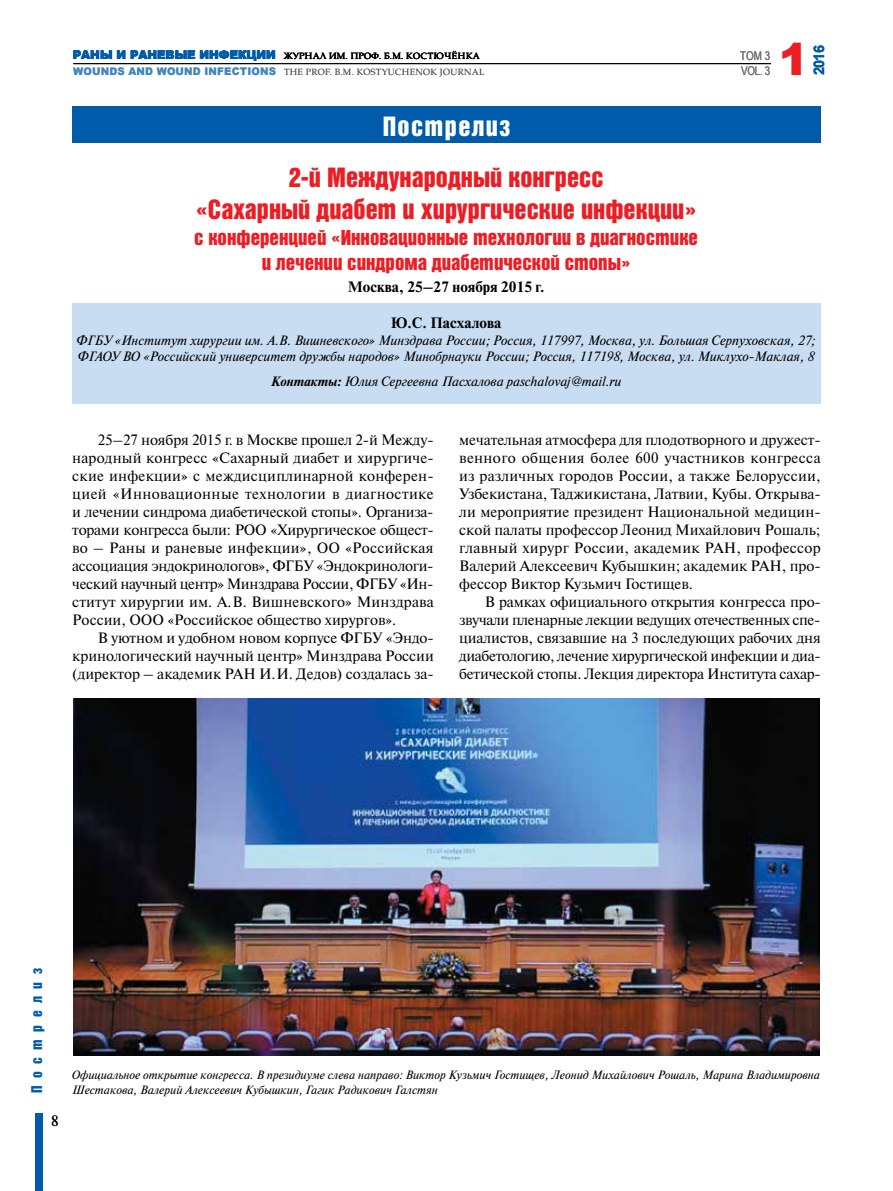
<style>
.page{position:relative;width:893px;height:1191px;background:#fff}
.page>*{position:absolute;margin:0;border:0;box-sizing:border-box;transform-origin:0 0}
.t1{font:900 43.8px "Arial";color:#ed1d24}
.t2{font:27px/32.4px "Bastion Kontrast Alt C";color:#ed1d24;text-align:center}
.t3{font:27px "Bastion Kontrast Alt C";letter-spacing:.05em;color:#fff}
.t4{font:21px/25.2px "Bastion Kontrast Alt C";color:#ed1d24;text-align:center}
.t5{font:15px/18px "Newton C";letter-spacing:-.01em;color:#000}
.t6{font:700 15px "Newton C";color:#000}
.t7{font:15px "Bastion Kontrast Alt C";letter-spacing:.5em;color:#005baa}
.t8{font:700 14.55px "Arial";color:#005baa}
.t9{font:italic 13.5px/16.5px "Newton C";color:#000}
.t10{font:italic 12px/14.4px "Newton C";color:#000}
.t11{font:12px/15px "Arial Narrow";letter-spacing:-.015em;color:#6d6e71}
.t12{font:9px "AG Palatial";letter-spacing:.03em;color:#000}
.s1{font-family:"Arial";font-weight:900;font-size:12px;color:#005baa}
.s2{font-family:"Arial";font-weight:900;font-size:10.5px;color:#005baa}
.s3{font-weight:700}
</style>
<div class="page">
<div style="left:35px;top:1113px;width:7px;height:78px;background:#005baa"></div>
<hr style="left:73px;top:63px;width:698px;height:1px;background:#000">
<div style="left:72px;top:303px;width:749px;height:101px;background:#c8dcf2"></div>
<div style="left:72px;top:106px;width:749px;height:37px;background:#005baa"></div>
<img style="left:73px;top:698px;width:747px;height:357px">
<p class="t12" style="left:73px;top:51px;width:409px"><span class="s1">Раны и раневые инфекции</span> ЖУРНАЛ ИМ. ПРОФ. Б.М. КОСТЮЧЁНКА</p>
<p class="t12" style="left:73px;top:67px;width:413px"><span class="s2">WOUNDS AND WOUND INFECTIONS</span> THE PROF. B.M. KOSTYUCHENOK JOURNAL</p>
<p class="t11" style="left:740px;top:48px;width:32px">ТОМ 3<br>VOL. 3</p>
<h1 class="t1" style="left:779px;top:28px;width:31px">1</h1>
<p class="t8" style="left:809px;top:75px;width:31px;rotate:-90deg">2016</p>
<h2 class="t3" style="left:383px;top:113px;width:129px">Пострелиз</h2>
<h2 class="t2" style="left:196px;top:161px;width:502px">2-й Международный конгресс<br>«Сахарный диабет и хирургические инфекции»</h2>
<h3 class="t4" style="left:194px;top:225px;width:505px">с конференцией «Инновационные технологии в диагностике и лечении синдрома диабетической стопы»</h3>
<p class="t6" style="left:348px;top:278px;width:198px">Москва, 25–27 ноября 2015 г.</p>
<p class="t6" style="left:391px;top:314px;width:112px">Ю.С. Пасхалова</p>
<p class="t9" style="left:77px;top:332px;width:740px">ФГБУ «Институт хирургии им. А.В. Вишневского» Минздрава России; Россия, 117997, Москва, ул. Большая Серпуховская, 27;<br>ФГАОУ ВО «Российский университет дружбы народов» Минобрнауки России; Россия, 117198, Москва, ул. Миклухо-Маклая, 8</p>
<p class="t9" style="left:271px;top:373px;width:352px"><span class="s3">Контакты:</span> Юлия Сергеевна Пасхалова paschalovaj@mail.ru</p>
<p class="t5" style="left:72px;top:431px;width:363px;text-indent:26px">25–27 ноября 2015 г. в Москве прошел 2‑й Между&shy;народный конгресс «Сахарный диабет и хирургиче&shy;ские инфекции» с междисциплинарной конферен&shy;цией «Инновационные технологии в диагностике и лечении синдрома диабетической стопы». Организа&shy;торами конгресса были: РОО «Хирургическое общест&shy;во – Раны и раневые инфекции», ОО «Российская ассоциация эндокринологов», ФГБУ «Эндокринологи&shy;ческий научный центр» Минздрава России, ФГБУ «Ин&shy;ститут хирургии им. А.В. Вишневского» Минздрава России, ООО «Российское общество хирургов».</p>
<p class="t5" style="left:72px;top:629px;width:363px;text-align:justify;text-indent:25px">В уютном и удобном новом корпусе ФГБУ «Эндо&shy;кринологический научный центр» Минздрава России (директор – академик РАН И.И. Дедов) создалась за-</p>
<p class="t5" style="left:459px;top:431px;width:363px;text-align:justify">мечательная атмосфера для плодотворного и дружест&shy;венного общения более 600 участников конгресса из различных городов России, а также Белоруссии, Узбекистана, Таджикистана, Латвии, Кубы. Открыва&shy;ли мероприятие президент Национальной медицин&shy;ской палаты профессор Леонид Михайлович Рошаль; главный хирург России, академик РАН, профессор Валерий Алексеевич Кубышкин; академик РАН, про&shy;фессор Виктор Кузьмич Гостищев.</p>
<p class="t5" style="left:459px;top:593px;width:363px;text-indent:26px">В рамках официального открытия конгресса про&shy;звучали пленарные лекции ведущих отечественных спе&shy;циалистов, связавшие на 3 последующих рабочих дня диабетологию, лечение хирургической инфекции и диа&shy;бетической стопы. Лекция директора Института сахар-</p>
<p class="t7" style="left:29px;top:1093px;width:126px;rotate:-90deg">Пострелиз</p>
<p class="t5" style="left:51px;top:1112px;width:9px">8</p>
<p class="t10" style="left:72px;top:1068px;width:749px">Официальное открытие конгресса. В президиуме слева направо: Виктор Кузьмич Гостищев, Леонид Михайлович Рошаль, Марина Владимировна<br>Шестакова, Валерий Алексеевич Кубышкин, Гагик Радикович Галстян</p>
</div>
